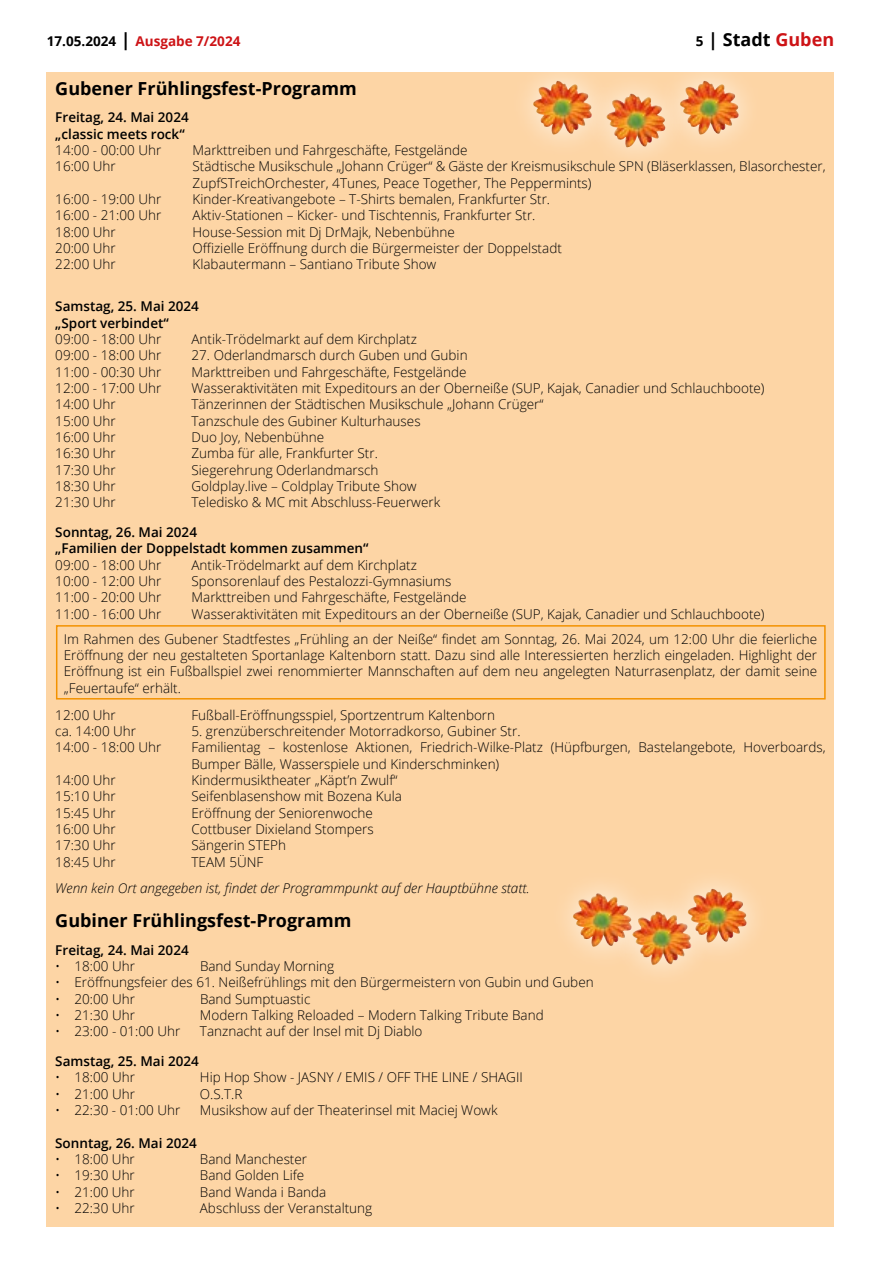
<style>
.page{position:relative;width:881px;height:1263px;background:#fff}
.page>*{position:absolute;margin:0;border:0;box-sizing:border-box;transform-origin:0 0}
.t1{font:700 18px "Open Sans";color:#000}
.t2{font:300 13.5px/16.2px "Open Sans";color:#000}
.t3{font:600 13.5px/16.4px "Open Sans";color:#000}
.t4{font:italic 300 13.5px "Open Sans";color:#000}
.t5{font:700 13.5px "Open Sans";color:#cd1316}
.s1{color:#000}
.s2{font-size:18px;color:#000}
.s3{font-size:13.5px}
.s4{color:#cd1316}
</style>
<div class="page">
<div style="left:47px;top:72px;width:786px;height:1155px;background:#fdd5a5"></div>
<div style="left:656px;top:57px;width:108px;height:102px;background:#fff;opacity:.75"></div>
<img style="left:690px;top:81px;width:13px;height:53px">
<div style="left:549px;top:869px;width:108px;height:102px;background:#fff;opacity:.75"></div>
<img style="left:572px;top:893px;width:25px;height:54px">
<div style="left:608px;top:887px;width:108px;height:102px;background:#fff;opacity:.75"></div>
<img style="left:632px;top:911px;width:24px;height:54px">
<div style="left:509px;top:57px;width:108px;height:102px;background:#fff;opacity:.75"></div>
<img style="left:532px;top:81px;width:25px;height:54px">
<div style="left:582px;top:70px;width:108px;height:102px;background:#fff;opacity:.75"></div>
<img style="left:606px;top:94px;width:24px;height:53px">
<div style="left:663px;top:865px;width:108px;height:102px;background:#fff;opacity:.75"></div>
<img style="left:687px;top:889px;width:24px;height:54px">
<div style="left:56px;top:625px;width:769px;height:74px;border:2px solid #f39200"></div>
<p class="t5" style="left:47px;top:32px;width:195px"><span class="s1">17.05.2024</span> <span class="s2">|</span> Ausgabe 7/2024</p>
<h1 class="t1" style="left:695px;top:27px;width:140px"><span class="s3">5</span> | Stadt <span class="s4">Guben</span></h1>
<h1 class="t1" style="left:55px;top:75px;width:303px">Gubener Frühlingsfest-Programm</h1>
<p class="t3" style="left:55px;top:109px;width:135px">Freitag, 24. Mai 2024 „classic meets rock“</p>
<p class="t2" style="left:55px;top:142px;width:107px">14:00 - 00:00 Uhr</p>
<p class="t2" style="left:192px;top:142px;width:276px">Markttreiben und Fahrgeschäfte, Festgelände</p>
<p class="t2" style="left:55px;top:158px;width:62px">16:00 Uhr</p>
<p class="t2" style="left:192px;top:158px;width:634px">Städtische Musikschule „Johann Crüger“ &amp; Gäste der Kreismusikschule SPN (Bläserklassen, Blasorchester,<br>ZupfSTreichOrchester, 4Tunes, Peace Together, The Peppermints)</p>
<p class="t2" style="left:55px;top:191px;width:107px">16:00 - 19:00 Uhr</p>
<p class="t2" style="left:192px;top:191px;width:359px">Kinder-Kreativangebote – T-Shirts bemalen, Frankfurter Str.</p>
<p class="t2" style="left:55px;top:207px;width:107px">16:00 - 21:00 Uhr</p>
<p class="t2" style="left:192px;top:207px;width:344px">Aktiv-Stationen – Kicker- und Tischtennis, Frankfurter Str.</p>
<p class="t2" style="left:55px;top:223px;width:62px">18:00 Uhr</p>
<p class="t2" style="left:192px;top:223px;width:263px">House-Session mit Dj DrMajk, Nebenbühne</p>
<p class="t2" style="left:55px;top:240px;width:62px">20:00 Uhr</p>
<p class="t2" style="left:192px;top:240px;width:370px">Offizielle Eröffnung durch die Bürgermeister der Doppelstadt</p>
<p class="t2" style="left:55px;top:256px;width:62px">22:00 Uhr</p>
<p class="t2" style="left:192px;top:256px;width:245px">Klabautermann – Santiano Tribute Show</p>
<p class="t3" style="left:55px;top:298px;width:145px">Samstag, 25. Mai 2024 „Sport verbindet“</p>
<p class="t2" style="left:55px;top:331px;width:107px">09:00 - 18:00 Uhr</p>
<p class="t2" style="left:191px;top:331px;width:227px">Antik-Trödelmarkt auf dem Kirchplatz</p>
<p class="t2" style="left:55px;top:347px;width:107px">09:00 - 18:00 Uhr</p>
<p class="t2" style="left:191px;top:347px;width:277px">27. Oderlandmarsch durch Guben und Gubin</p>
<p class="t2" style="left:55px;top:363px;width:107px">11:00 - 00:30 Uhr</p>
<p class="t2" style="left:191px;top:363px;width:276px">Markttreiben und Fahrgeschäfte, Festgelände</p>
<p class="t2" style="left:55px;top:380px;width:107px">12:00 - 17:00 Uhr</p>
<p class="t2" style="left:191px;top:380px;width:574px">Wasseraktivitäten mit Expeditours an der Oberneiße (SUP, Kajak, Canadier und Schlauchboote)</p>
<p class="t2" style="left:55px;top:396px;width:62px">14:00 Uhr</p>
<p class="t2" style="left:191px;top:396px;width:353px">Tänzerinnen der Städtischen Musikschule „Johann Crüger“</p>
<p class="t2" style="left:55px;top:412px;width:62px">15:00 Uhr</p>
<p class="t2" style="left:191px;top:412px;width:230px">Tanzschule des Gubiner Kulturhauses</p>
<p class="t2" style="left:55px;top:429px;width:62px">16:00 Uhr</p>
<p class="t2" style="left:191px;top:429px;width:134px">Duo Joy, Nebenbühne</p>
<p class="t2" style="left:55px;top:445px;width:62px">16:30 Uhr</p>
<p class="t2" style="left:191px;top:445px;width:188px">Zumba für alle, Frankfurter Str.</p>
<p class="t2" style="left:55px;top:461px;width:62px">17:30 Uhr</p>
<p class="t2" style="left:191px;top:461px;width:188px">Siegerehrung Oderlandmarsch</p>
<p class="t2" style="left:55px;top:478px;width:62px">18:30 Uhr</p>
<p class="t2" style="left:191px;top:478px;width:227px">Goldplay.live – Coldplay Tribute Show</p>
<p class="t2" style="left:55px;top:494px;width:62px">21:30 Uhr</p>
<p class="t2" style="left:191px;top:494px;width:250px">Teledisko &amp; MC mit Abschluss-Feuerwerk</p>
<p class="t3" style="left:55px;top:524px;width:314px">Sonntag, 26. Mai 2024<br>„Familien der Doppelstadt kommen zusammen“</p>
<p class="t2" style="left:55px;top:556px;width:107px">09:00 - 18:00 Uhr</p>
<p class="t2" style="left:191px;top:556px;width:227px">Antik-Trödelmarkt auf dem Kirchplatz</p>
<p class="t2" style="left:55px;top:573px;width:107px">10:00 - 12:00 Uhr</p>
<p class="t2" style="left:191px;top:573px;width:261px">Sponsorenlauf des Pestalozzi-Gymnasiums</p>
<p class="t2" style="left:55px;top:589px;width:107px">11:00 - 20:00 Uhr</p>
<p class="t2" style="left:191px;top:589px;width:276px">Markttreiben und Fahrgeschäfte, Festgelände</p>
<p class="t2" style="left:55px;top:605px;width:107px">11:00 - 16:00 Uhr</p>
<p class="t2" style="left:64px;top:601px;width:754px;line-height:25.3px;text-indent:128px">Wasseraktivitäten mit Expeditours an der Oberneiße (SUP, Kajak, Canadier und Schlauchboote)<br>Im Rahmen des Gubener Stadtfestes „Frühling an der Neiße“ findet am Sonntag, 26. Mai 2024, um 12:00 Uhr die feierliche</p>
<p class="t2" style="left:64px;top:647px;width:754px;text-align:justify">Eröffnung der neu gestalteten Sportanlage Kaltenborn statt. Dazu sind alle Interessierten herzlich eingeladen. Highlight der Eröffnung ist ein Fußballspiel zwei renommierter Mannschaften auf dem neu angelegten Naturrasenplatz, der damit seine „Feuertaufe“ erhält.</p>
<p class="t2" style="left:55px;top:706px;width:62px">12:00 Uhr</p>
<p class="t2" style="left:191px;top:706px;width:305px">Fußball-Eröffnungsspiel, Sportzentrum Kaltenborn</p>
<p class="t2" style="left:55px;top:723px;width:82px">ca. 14:00 Uhr</p>
<p class="t2" style="left:191px;top:723px;width:330px">5. grenzüberschreitender Motorradkorso, Gubiner Str.</p>
<p class="t2" style="left:55px;top:739px;width:107px">14:00 - 18:00 Uhr</p>
<p class="t2" style="left:191px;top:739px;width:635px">Familientag – kostenlose Aktionen, Friedrich-Wilke-Platz (Hüpfburgen, Bastelangebote, Hoverboards,<br>Bumper Bälle, Wasserspiele und Kinderschminken)</p>
<p class="t2" style="left:55px;top:772px;width:62px">14:00 Uhr</p>
<p class="t2" style="left:191px;top:772px;width:207px">Kindermusiktheater „Käpt’n Zwulf“</p>
<p class="t2" style="left:55px;top:788px;width:62px">15:10 Uhr</p>
<p class="t2" style="left:191px;top:788px;width:212px">Seifenblasenshow mit Bozena Kula</p>
<p class="t2" style="left:55px;top:804px;width:62px">15:45 Uhr</p>
<p class="t2" style="left:191px;top:804px;width:183px">Eröffnung der Seniorenwoche</p>
<p class="t2" style="left:55px;top:821px;width:62px">16:00 Uhr</p>
<p class="t2" style="left:191px;top:821px;width:183px">Cottbuser Dixieland Stompers</p>
<p class="t2" style="left:55px;top:837px;width:62px">17:30 Uhr</p>
<p class="t2" style="left:191px;top:837px;width:96px">Sängerin STEPh</p>
<p class="t2" style="left:55px;top:853px;width:62px">18:45 Uhr</p>
<p class="t2" style="left:191px;top:853px;width:73px">TEAM 5ÜNF</p>
<p class="t4" style="left:55px;top:878px;width:475px">Wenn kein Ort angegeben ist, findet der Programmpunkt auf der Hauptbühne statt.</p>
<h1 class="t1" style="left:55px;top:907px;width:298px">Gubiner Frühlingsfest-Programm</h1>
<p class="t3" style="left:55px;top:941px;width:135px">Freitag, 24. Mai 2024</p>
<p class="t2" style="left:55px;top:957px;width:81px">• 18:00 Uhr</p>
<p class="t2" style="left:200px;top:957px;width:136px">Band Sunday Morning</p>
<p class="t2" style="left:55px;top:974px;width:539px">• Eröffnungsfeier des 61. Neißefrühlings mit den Bürgermeistern von Gubin und Guben</p>
<p class="t2" style="left:55px;top:990px;width:81px">• 20:00 Uhr</p>
<p class="t2" style="left:200px;top:990px;width:112px">Band Sumptuastic</p>
<p class="t2" style="left:55px;top:1006px;width:81px">• 21:30 Uhr</p>
<p class="t2" style="left:200px;top:1006px;width:345px">Modern Talking Reloaded – Modern Talking Tribute Band</p>
<p class="t2" style="left:55px;top:1023px;width:127px">• 23:00 - 01:00 Uhr</p>
<p class="t2" style="left:200px;top:1023px;width:224px">Tanznacht auf der Insel mit Dj Diablo</p>
<p class="t3" style="left:55px;top:1052px;width:145px">Samstag, 25. Mai 2024</p>
<p class="t2" style="left:55px;top:1069px;width:81px">• 18:00 Uhr</p>
<p class="t2" style="left:200px;top:1069px;width:324px">Hip Hop Show - JASNY / EMIS / OFF THE LINE / SHAGII</p>
<p class="t2" style="left:55px;top:1085px;width:81px">• 21:00 Uhr</p>
<p class="t2" style="left:200px;top:1085px;width:44px">O.S.T.R</p>
<p class="t2" style="left:55px;top:1101px;width:127px">• 22:30 - 01:00 Uhr</p>
<p class="t2" style="left:200px;top:1101px;width:299px">Musikshow auf der Theaterinsel mit Maciej Wowk</p>
<p class="t3" style="left:55px;top:1134px;width:143px">Sonntag, 26. Mai 2024</p>
<p class="t2" style="left:55px;top:1150px;width:81px">• 18:00 Uhr</p>
<p class="t2" style="left:200px;top:1150px;width:109px">Band Manchester</p>
<p class="t2" style="left:55px;top:1167px;width:81px">• 19:30 Uhr</p>
<p class="t2" style="left:200px;top:1167px;width:106px">Band Golden Life</p>
<p class="t2" style="left:55px;top:1183px;width:81px">• 21:00 Uhr</p>
<p class="t2" style="left:200px;top:1183px;width:128px">Band Wanda i Banda</p>
<p class="t2" style="left:55px;top:1199px;width:81px">• 22:30 Uhr</p>
<p class="t2" style="left:200px;top:1199px;width:174px">Abschluss der Veranstaltung</p>
</div>
